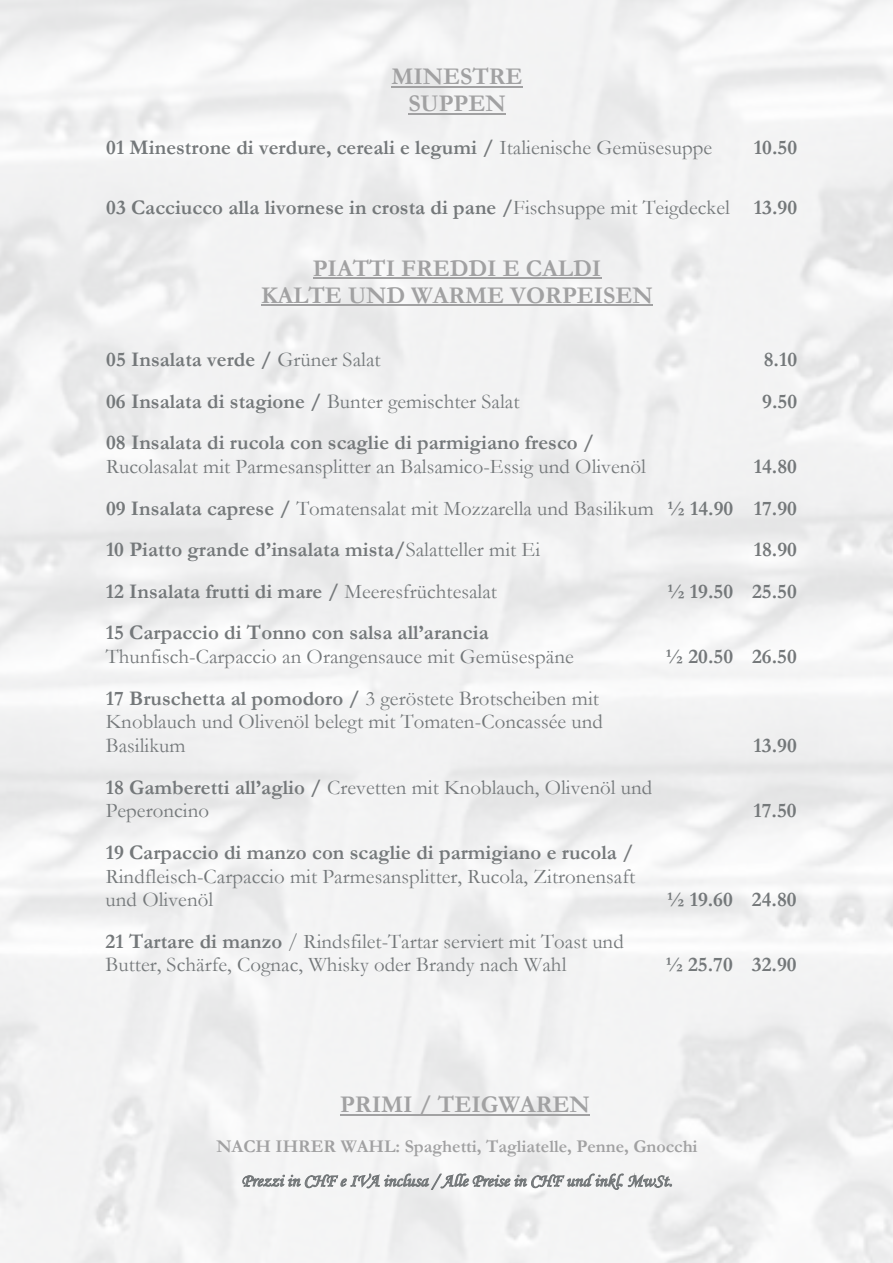
<style>
.page{position:relative;width:893px;height:1263px;background:#fff}
.page>*{position:absolute;margin:0;border:0;box-sizing:border-box;transform-origin:0 0}
.t1{font:700 24.15px/27px "Garamond";letter-spacing:-.005em;color:#a1a1a2;text-align:center}
.t2{font:700 20.85px/41.5px "Garamond";color:#74787a;text-align:justify}
.t3{font:20.85px/23.7px "Garamond";color:#74787a}
.t4{font:700 18px "Garamond";color:#a1a1a2}
.t5{font:17.7px "Monotype Corsiva";color:#74787a}
.s1{font-weight:400}
.s2{font-weight:700}
</style>
<div class="page">
<hr style="left:391px;top:86px;width:132px;height:1px;background:#a1a1a2">
<hr style="left:408px;top:113px;width:97px;height:1px;background:#a1a1a2">
<hr style="left:313px;top:278px;width:288px;height:1px;background:#a1a1a2">
<hr style="left:261px;top:305px;width:392px;height:1px;background:#a1a1a2">
<hr style="left:340px;top:1114px;width:250px;height:1px;background:#a1a1a2">
<p class="t1" style="left:391px;top:63px;width:133px">MINESTRE<br>SUPPEN</p>
<p class="t2" style="left:106px;top:127px;width:608px">01 Minestrone di verdure, cereali e legumi / <span class="s1">Italienische Gemüsesuppe</span></p>
<p class="t2" style="left:754px;top:127px;width:45px">10.50</p>
<p class="t2" style="left:106px;top:187px;width:692px">03 Cacciucco alla livornese in crosta di pane /<span class="s1">Fischsuppe mit Teigdeckel</span> 13.90</p>
<p class="t1" style="left:261px;top:255px;width:393px">PIATTI FREDDI E CALDI<br>KALTE UND WARME VORPEISEN</p>
<p class="t2" style="left:106px;top:339px;width:276px">05 Insalata verde / <span class="s1">Grüner Salat</span></p>
<p class="t2" style="left:764px;top:339px;width:35px">8.10</p>
<p class="t2" style="left:106px;top:381px;width:415px">06 Insalata di stagione / <span class="s1">Bunter gemischter Salat</span></p>
<p class="t2" style="left:762px;top:381px;width:36px">9.50</p>
<p class="t2" style="left:106px;top:422px;width:490px">08 Insalata di rucola con scaglie di parmigiano fresco /</p>
<p class="t3" style="left:106px;top:454px;width:541px">Rucolasalat mit Parmesansplitter an Balsamico-Essig und Olivenöl</p>
<p class="t2" style="left:106px;top:446px;width:693px;text-indent:648px">14.80<br>09 Insalata caprese / <span class="s1">Tomatensalat mit Mozzarella und Basilikum</span> ½ 14.90 17.90<br>10 Piatto grande d’insalata mista/<span class="s1">Salatteller mit Ei</span></p>
<p class="t2" style="left:754px;top:529px;width:45px">18.90</p>
<p class="t2" style="left:106px;top:571px;width:393px">12 Insalata frutti di mare / <span class="s1">Meeresfrüchtesalat</span></p>
<p class="t2" style="left:667px;top:571px;width:131px">½ 19.50 25.50</p>
<p class="t2" style="left:106px;top:612px;width:384px">15 Carpaccio di Tonno con salsa all’arancia</p>
<p class="t3" style="left:106px;top:644px;width:470px">Thunfisch-Carpaccio an Orangensauce mit Gemüsespäne</p>
<p class="t2" style="left:666px;top:636px;width:133px">½ 20.50 26.50</p>
<p class="t3" style="left:106px;top:686px;width:499px"><span class="s2">17 Bruschetta al pomodoro /</span> 3 geröstete Brotscheiben mit<br>Knoblauch und Olivenöl belegt mit Tomaten-Concassée und<br>Basilikum</p>
<p class="t2" style="left:754px;top:725px;width:45px">13.90</p>
<p class="t3" style="left:106px;top:775px;width:548px"><span class="s2">18 Gamberetti all’aglio /</span> Crevetten mit Knoblauch, Olivenöl und<br>Peperoncino</p>
<p class="t2" style="left:106px;top:831px;width:529px">19 Carpaccio di manzo con scaglie di parmigiano e rucola /</p>
<p class="t3" style="left:106px;top:864px;width:531px">Rindfleisch-Carpaccio mit Parmesansplitter, Rucola, Zitronensaft und Olivenöl</p>
<p class="t3" style="left:106px;top:929px;width:520px"><span class="s2">21 Tartare di manzo</span> / Rindsfilet-Tartar serviert mit Toast und<br>Butter, Schärfe, Cognac, Whisky oder Brandy nach Wahl</p>
<p class="t2" style="left:753px;top:790px;width:45px">17.50</p>
<p class="t2" style="left:667px;top:879px;width:131px">½ 19.60 24.80</p>
<p class="t2" style="left:665px;top:944px;width:133px">½ 25.70 32.90</p>
<p class="t1" style="left:340px;top:1091px;width:251px">PRIMI / TEIGWAREN</p>
<p class="t4" style="left:216px;top:1134px;width:483px">NACH IHRER WAHL: Spaghetti, Tagliatelle, Penne, Gnocchi</p>
<p class="t5" style="left:241px;top:1170px;width:432px">Prezzi in CHF e IVA inclusa / Alle Preise in CHF und inkl. MwSt.</p>
</div>
